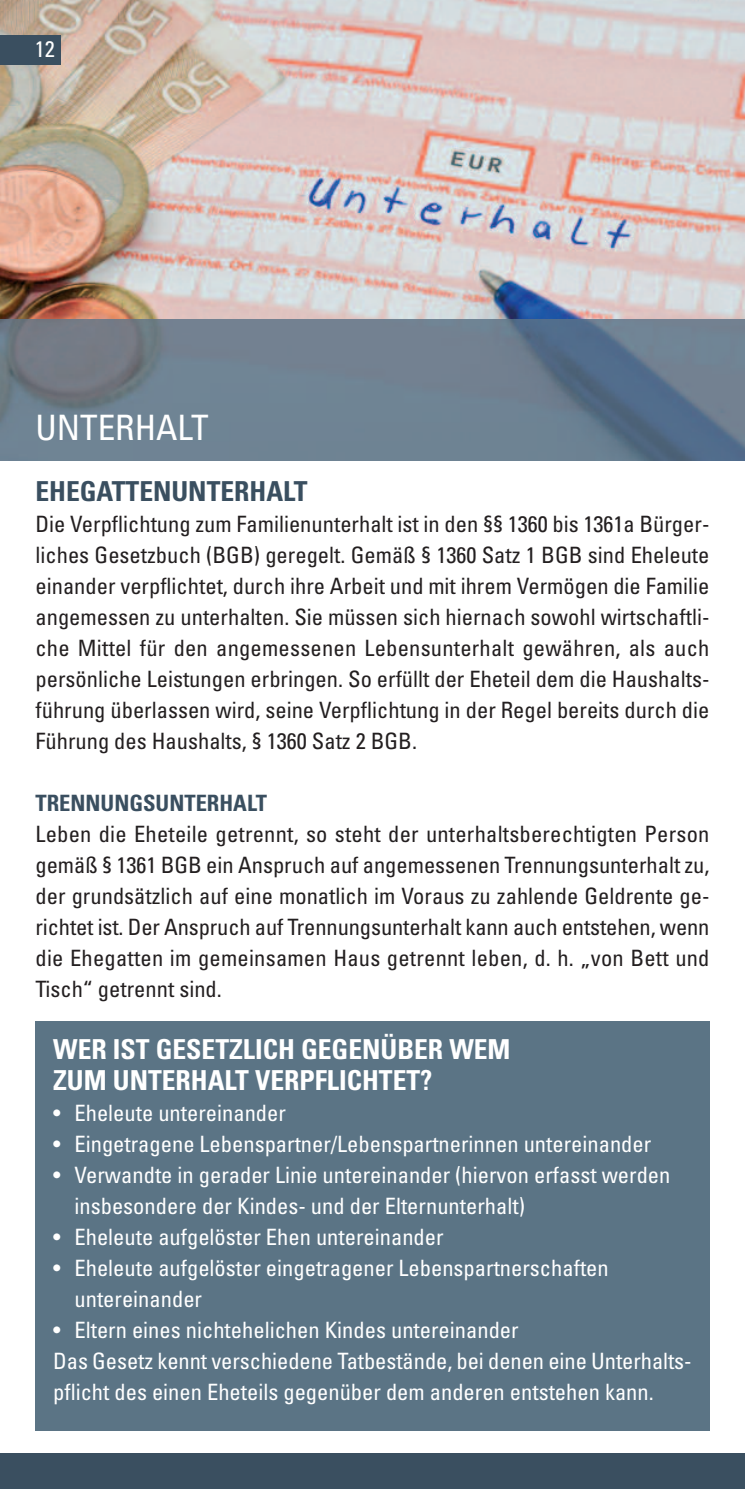
<style>
.page{position:relative;width:745px;height:1489px;background:#fff}
.page>*{position:absolute;margin:0;border:0;box-sizing:border-box;transform-origin:0 0}
.t1{font:condensed 35px "Univers";color:#fff}
.t2{font:700 condensed 27.5px/31px "Univers";color:#fff}
.t3{font:700 condensed 27.5px "Univers";color:#3a4f60}
.t4{font:condensed 22.5px/31px "Univers";color:#231f20;text-align:justify}
.t5{font:condensed 22.5px/31px "Univers";color:#fff}
.t6{font:700 condensed 22.5px "Univers";color:#3a4f60}
</style>
<div class="page">
<img style="left:0;top:0;width:744px;height:319px">
<img style="left:0;top:319px;width:744px;height:142px">
<div style="left:0;top:1453px;width:744px;height:35px;background:#3a4f60"></div>
<div style="left:35px;top:1020px;width:674px;height:410px;background:#5b7485"></div>
<div style="left:0;top:35px;width:61px;height:30px;background:#3a4f60"></div>
<p class="t5" style="left:35px;top:36px;width:21px">12</p>
<h1 class="t1" style="left:35px;top:414px;width:174px">UNTERHALT</h1>
<p class="t3" style="left:35px;top:481px;width:273px">EHEGATTENUNTERHALT</p>
<p class="t4" style="left:35px;top:510px;width:675px">Die Verpflichtung zum Familienunterhalt ist in den §§ 1360 bis 1361a Bürger&shy;liches Gesetzbuch (BGB) geregelt. Gemäß § 1360 Satz 1 BGB sind Eheleute einander verpflichtet, durch ihre Arbeit und mit ihrem Vermögen die Familie angemessen zu unterhalten. Sie müssen sich hiernach sowohl wirtschaftli&shy;che Mittel für den angemessenen Lebensunterhalt gewähren, als auch persönliche Leistungen erbringen. So erfüllt der Eheteil dem die Haushalts&shy;führung überlassen wird, seine Verpflichtung in der Regel bereits durch die Führung des Haushalts, § 1360 Satz 2 BGB.</p>
<p class="t6" style="left:35px;top:794px;width:233px">TRENNUNGSUNTERHALT</p>
<p class="t4" style="left:35px;top:820px;width:675px">Leben die Eheteile getrennt, so steht der unterhaltsberechtigten Person gemäß § 1361 BGB ein Anspruch auf angemessenen Trennungsunterhalt zu, der grundsätzlich auf eine monatlich im Voraus zu zahlende Geldrente ge&shy;richtet ist. Der Anspruch auf Trennungsunterhalt kann auch entstehen, wenn die Ehegatten im gemeinsamen Haus getrennt leben, d. h. „von Bett und Tisch“ getrennt sind.</p>
<p class="t2" style="left:53px;top:1035px;width:458px">WER IST GESETZLICH GEGENÜBER WEM<br>ZUM UNTERHALT VERPFLICHTET?</p>
<p class="t5" style="left:53px;top:1099px;width:234px">• Eheleute untereinander</p>
<p class="t5" style="left:53px;top:1130px;width:599px">• Eingetragene Lebenspartner/Lebenspartnerinnen untereinander</p>
<p class="t5" style="left:74px;top:1161px;width:597px;text-indent:-21px">• Verwandte in gerader Linie untereinander (hiervon erfasst werden insbesondere der Kindes- und der Elternunterhalt)</p>
<p class="t5" style="left:53px;top:1223px;width:391px">• Eheleute aufgelöster Ehen untereinander</p>
<p class="t5" style="left:74px;top:1254px;width:535px;text-indent:-21px">• Eheleute aufgelöster eingetragener Lebenspartnerschaften untereinander</p>
<p class="t5" style="left:53px;top:1316px;width:639px">• Eltern eines nichtehelichen Kindes untereinander<br>Das Gesetz kennt verschiedene Tatbestände, bei denen eine Unterhalts&shy;pflicht des einen Eheteils gegenüber dem anderen entstehen kann.</p>
</div>
